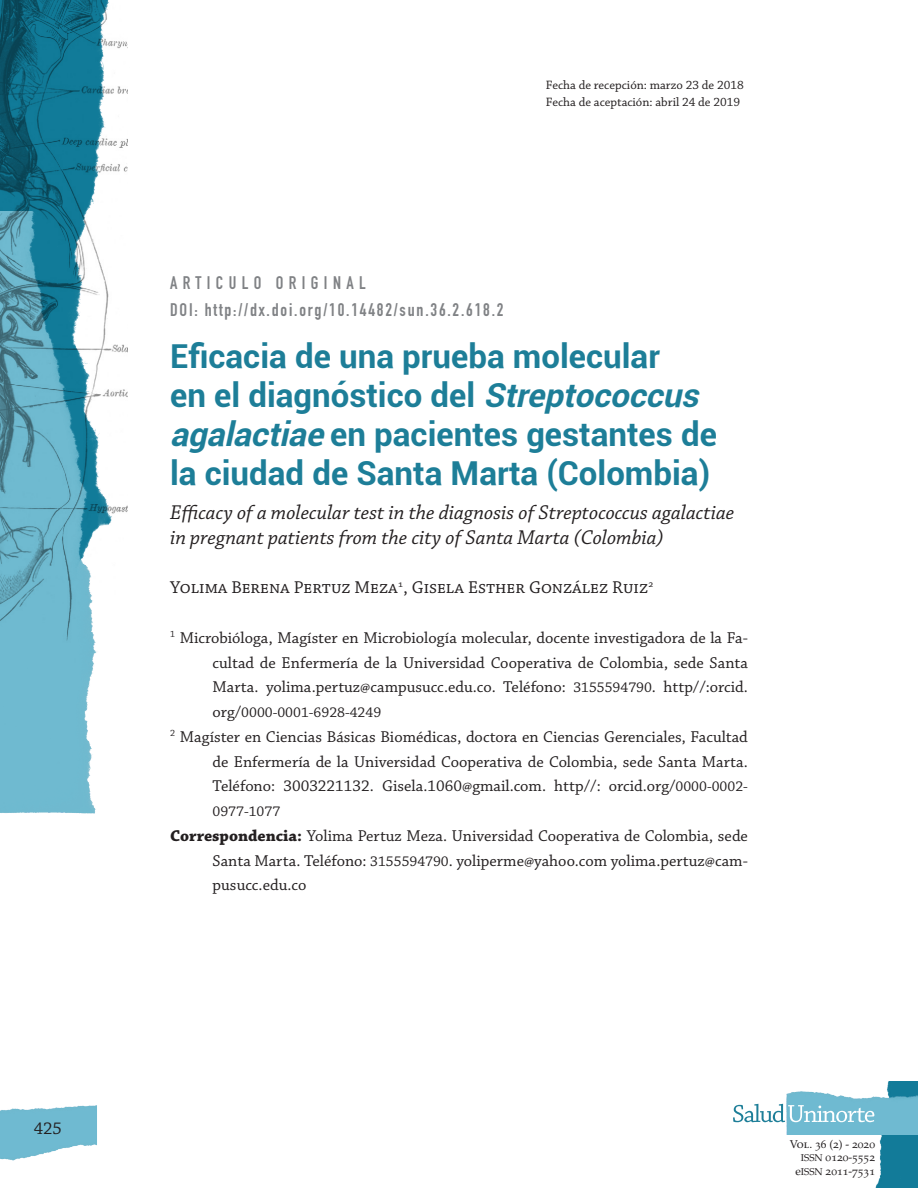
<style>
.page{position:relative;width:918px;height:1188px;background:#fff}
.page>*{position:absolute;margin:0;border:0;box-sizing:border-box;transform-origin:0 0}
.t1{font:700 33px/39px "Roboto";color:#1d7e98}
.t2{font:italic 21px/25.5px "Chaparral Pro";color:#231f20}
.t3{font:18px/27px "DIN Engschrift Std";letter-spacing:.1em;color:#808285}
.t4{font:18px "Chaparral Pro";color:#231f20}
.t5{font:16.5px/24.8px "Chaparral Pro";color:#231f20;text-align:justify}
.t6{font:15px "Chaparral Pro";color:#231f20}
.t7{font:12.75px/17.1px "Chaparral Pro";color:#231f20}
.t8{font:11.4px/13.5px "Palatino LT Std";color:#231f20;text-align:right}
.s1{font-style:italic}
.s2{font-size:15px}
.s3{font-size:16.5px}
.s4{font-weight:700}
.s5{font-size:9.9px}
</style>
<div class="page">
<img style="left:0;top:673px;width:96px;height:141px">
<img style="left:0;top:0;width:127px;height:673px">
<img style="left:0;top:1105px;width:97px;height:56px">
<img style="left:850px;top:1082px;width:68px;height:106px">
<img style="left:787px;top:1090px;width:131px;height:44px">
<img style="left:0;top:1105px;width:1px;height:29px">
<svg style="left:733px;top:1104px;width:141px;height:18px"></svg>
<p class="t4" style="left:34px;top:1118px;width:30px">425</p>
<p class="t7" style="left:546px;top:77px;width:199px">Fecha de recepción: marzo 23 de 2018<br>Fecha de aceptación: abril 24 de 2019</p>
<p class="t3" style="left:170px;top:270px;width:335px">ARTICULO ORIGINAL<br>DOI: http://dx.doi.org/10.14482/sun.36.2.618.2</p>
<h1 class="t1" style="left:170px;top:335px;width:548px">Eficacia de una prueba molecular<br>en el diagnóstico del <span class="s1">Streptococcus agalactiae</span>en pacientes gestantes de la ciudad de Santa Marta (Colombia)</h1>
<p class="t2" style="left:170px;top:500px;width:566px">Efficacy of a molecular test in the diagnosis of Streptococcus agalactiae in pregnant patients from the city of Santa Marta (Colombia)</p>
<p class="t4" style="left:170px;top:577px;width:485px">Yolima Berena Pertuz Meza<sup>1</sup>, Gisela Esther González Ruiz<sup>2</sup></p>
<p class="t5" style="left:213px;top:626px;width:537px;text-indent:-43px"><sup>1</sup> Microbióloga, Magíster en Microbiología molecular, docente investigadora de la Fa&shy;cultad de Enfermería de la Universidad Cooperativa de Colombia, sede Santa Marta. yolima.pertuz@campusucc.edu.co. Teléfono: <span class="s2">3155594790</span>. http//:orcid.</p>
<p class="t6" style="left:213px;top:704px;width:170px"><span class="s3">org/</span>0000-0001-6928-4249</p>
<p class="t5" style="left:213px;top:725px;width:537px;text-indent:-43px"><sup>2</sup> Magíster en Ciencias Básicas Biomédicas, doctora en Ciencias Gerenciales, Facultad de Enfermería de la Universidad Cooperativa de Colombia, sede Santa Marta.<br>Teléfono: 3003221132. Gisela.1060@gmail.com. http//: orcid.org/<span class="s2">0000-0002-</span></p>
<p class="t6" style="left:213px;top:803px;width:69px">0977-1077</p>
<p class="t5" style="left:213px;top:824px;width:537px;text-indent:-43px"><span class="s4">Correspondencia:</span> Yolima Pertuz Meza. Universidad Cooperativa de Colombia, sede Santa Marta. Teléfono: <span class="s2">3155594790</span>. yoliperme@yahoo.com yolima.pertuz@cam&shy;pusucc.edu.co</p>
<p class="t8" style="left:790px;top:1137px;width:87px">Vol. 36 (2) - 2020<br><span class="s5">ISSN</span> 0120-5552 e<span class="s5">ISSN</span> 2011-7531</p>
</div>
